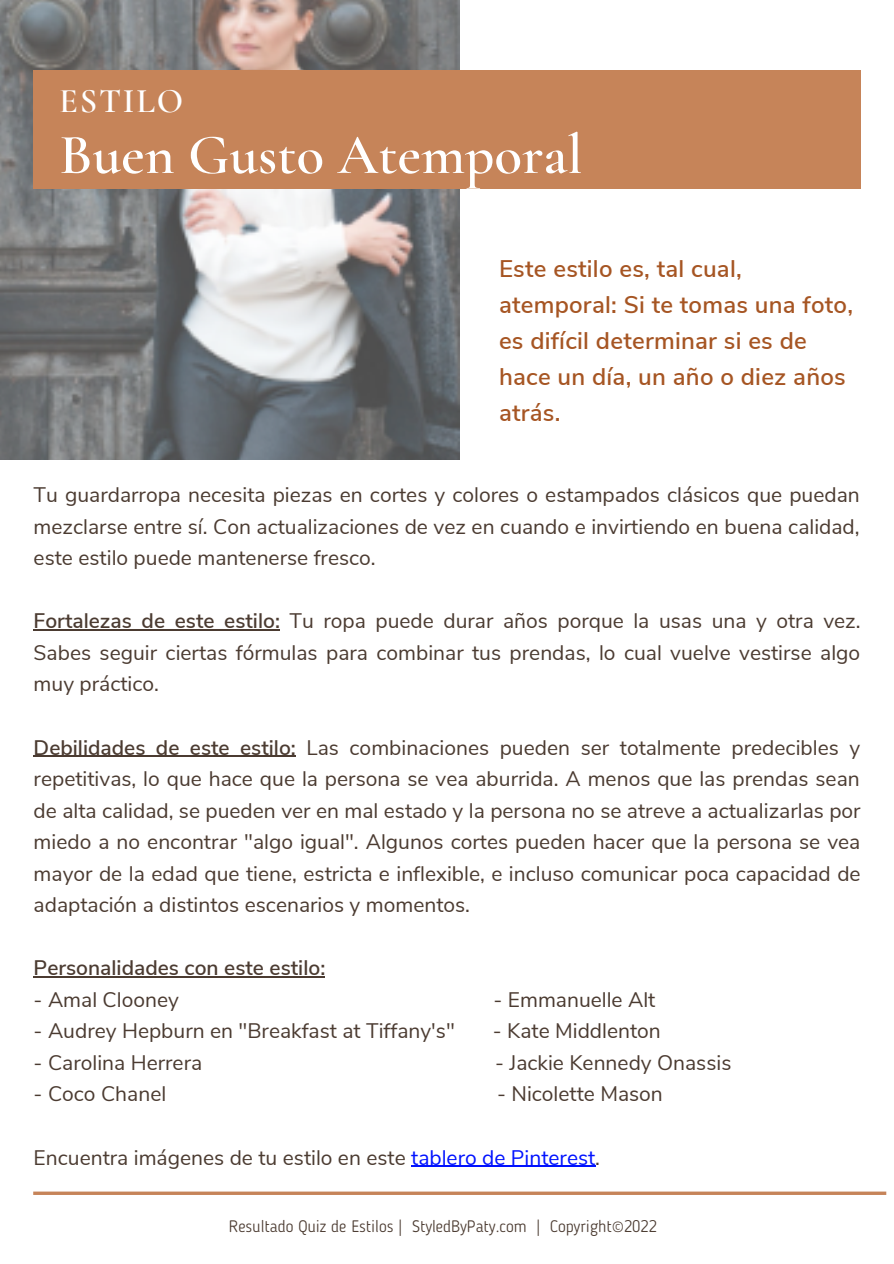
<style>
.page{position:relative;width:894px;height:1264px;background:#fff}
.page>*{position:absolute;margin:0;border:0;box-sizing:border-box;transform-origin:0 0}
.t1{font:600 57px "Cormorant Garamond";color:#fff}
.t2{font:600 34.5px "Cormorant Garamond";letter-spacing:.05em;color:#fff}
.t3{font:600 24px/36px "Nunito Sans";letter-spacing:.01em;color:#a65523}
.t4{font:21px/31.5px "Nunito Sans";color:#4b3b31;text-align:justify}
.t5{font:600 21px "Nunito Sans";color:#4b3b31}
.t6{font:300 16.5px "Blogger Sans";color:#4b3b31}
.s1{font-weight:600}
.s2{color:#0012ff}
</style>
<div class="page">
<hr style="left:33px;top:1191px;width:853px;height:3px;background:#c68459">
<img style="left:0;top:0;width:459px;height:459px">
<div style="left:34px;top:71px;width:826px;height:118px;background:#c68459"></div>
<hr style="left:34px;top:629px;width:246px;height:1px;background:#4b3b31">
<hr style="left:34px;top:755px;width:262px;height:1px;background:#4b3b31">
<hr style="left:34px;top:976px;width:291px;height:1px;background:#4b3b31">
<hr style="left:411px;top:1165px;width:184px;height:1px;background:#0012ff">
<h2 class="t2" style="left:59px;top:80px;width:125px">ESTILO</h2>
<h1 class="t1" style="left:59px;top:120px;width:524px">Buen Gusto Atemporal</h1>
<p class="t3" style="left:499px;top:251px;width:355px">Este estilo es, tal cual, atemporal: Si te tomas una foto, es difícil determinar si es de hace un día, un año o diez años atrás.</p>
<p class="t4" style="left:34px;top:479px;width:827px">Tu guardarropa necesita piezas en cortes y colores o estampados clásicos que puedan mezclarse entre sí. Con actualizaciones de vez en cuando e invirtiendo en buena calidad, este estilo puede mantenerse fresco.</p>
<p class="t4" style="left:34px;top:605px;width:828px"><span class="s1">Fortalezas de este estilo:</span> Tu ropa puede durar años porque la usas una y otra vez.<br>Sabes seguir ciertas fórmulas para combinar tus prendas, lo cual vuelve vestirse algo muy práctico.</p>
<p class="t4" style="left:34px;top:731px;width:828px"><span class="s1">Debilidades de este estilo:</span> Las combinaciones pueden ser totalmente predecibles y repetitivas, lo que hace que la persona se vea aburrida. A menos que las prendas sean de alta calidad, se pueden ver en mal estado y la persona no se atreve a actualizarlas por miedo a no encontrar "algo igual". Algunos cortes pueden hacer que la persona se vea mayor de la edad que tiene, estricta e inflexible, e incluso comunicar poca capacidad de adaptación a distintos escenarios y momentos.</p>
<p class="t5" style="left:34px;top:954px;width:293px">Personalidades con este estilo:</p>
<p class="t4" style="left:34px;top:984px;width:147px">- Amal Clooney</p>
<p class="t4" style="left:493px;top:984px;width:163px">- Emmanuelle Alt</p>
<p class="t4" style="left:34px;top:1015px;width:422px">- Audrey Hepburn en "Breakfast at Tiffany's"</p>
<p class="t4" style="left:492px;top:1015px;width:169px">- Kate Middlenton</p>
<p class="t4" style="left:34px;top:1047px;width:170px">- Carolina Herrera</p>
<p class="t4" style="left:495px;top:1047px;width:238px">- Jackie Kennedy Onassis</p>
<p class="t4" style="left:34px;top:1078px;width:134px">- Coco Chanel</p>
<p class="t4" style="left:497px;top:1078px;width:167px">- Nicolette Mason</p>
<p class="t4" style="left:34px;top:1141px;width:568px">Encuentra imágenes de tu estilo en este <span class="s2">tablero de Pinterest</span>.</p>
<p class="t6" style="left:229px;top:1218px;width:429px">Resultado Quiz de Estilos | StyledByPaty.com | Copyright©2022</p>
</div>
